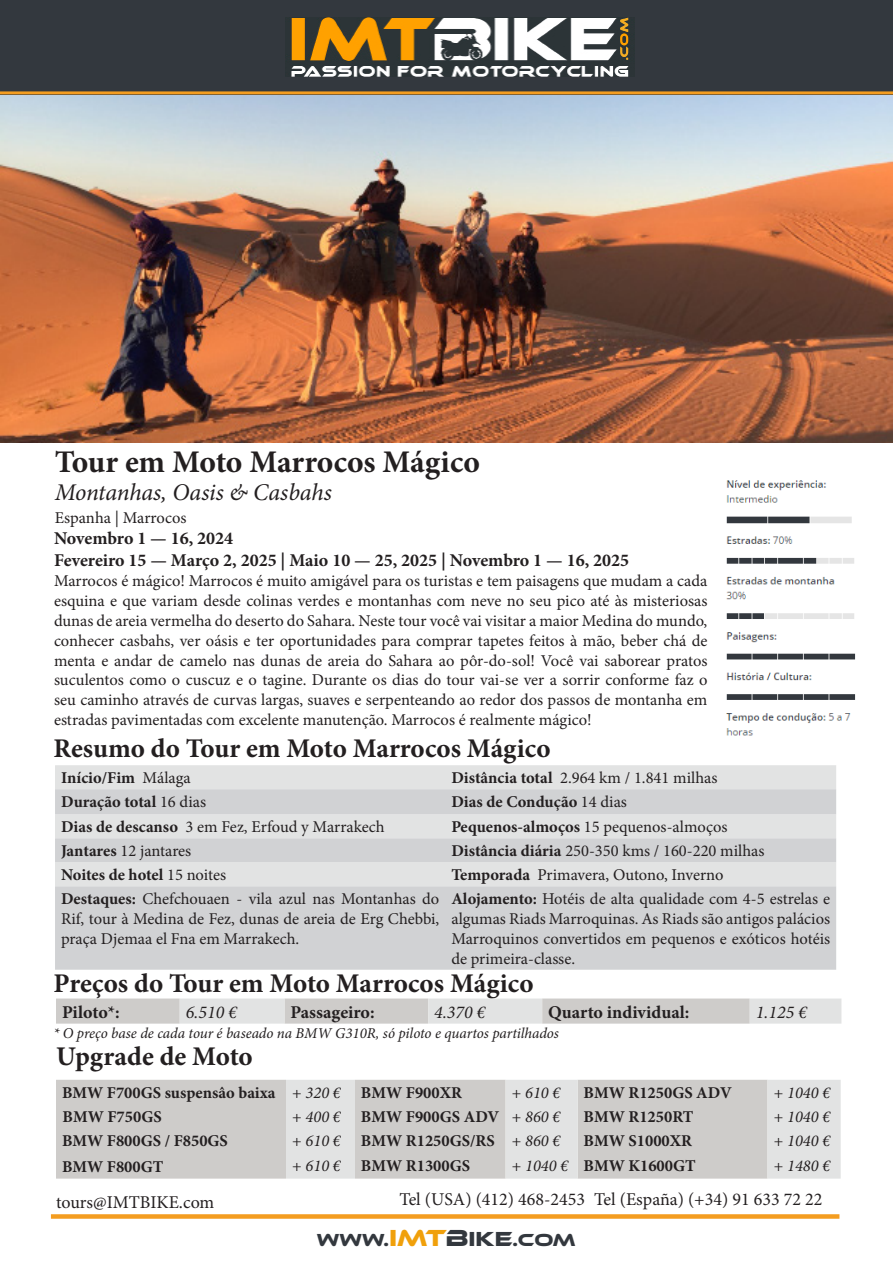
<style>
.page{position:relative;width:893px;height:1263px;background:#fff}
.page>*{position:absolute;margin:0;border:0;box-sizing:border-box;transform-origin:0 0}
.t1{font:700 31.5px "Minion Pro";letter-spacing:-.005em;color:#231f20}
.t2{font:700 27px "Minion Pro";color:#231f20}
.t3{font:italic 24px "Minion Pro";letter-spacing:-.005em;color:#231f20}
.t4{font:700 18px "Minion Pro";color:#231f20}
.t5{font:18px "Minion Pro";color:#231f20}
.t6{font:italic 18px "Minion Pro";color:#231f20}
.t7{font:18px "Ethnocentric Rg";color:#33383e}
.t8{font:16.5px/19.8px "Minion Pro";color:#231f20;text-align:justify}
.t9{font:700 16.5px "Minion Pro";color:#231f20}
.t10{font:italic 16.5px "Minion Pro";color:#231f20}
.t11{font:italic 15px "Minion Pro";letter-spacing:-.005em;color:#231f20}
.s1{font-weight:400}
.s2{font-weight:700}
.s3{font-size:24px;color:#f0a00b}
.s4{font-size:24px}
.s5{font-size:21px}
</style>
<div class="page">
<div style="left:55px;top:765px;width:781px;height:73px;background:#e2e3e3"></div>
<div style="left:55px;top:789px;width:781px;height:25px;background:#d1d2d4"></div>
<svg style="left:55px;top:838px;width:781px;height:132px;background:#d4d5d6"></svg>
<div style="left:0;top:0;width:893px;height:94px;background:#33383e"></div>
<hr style="left:0;top:91px;width:893px;height:3px;background:#f49d20">
<div style="left:51px;top:1214px;width:788px;height:5px;background:#f49d20"></div>
<svg style="left:56px;top:998px;width:785px;height:26px;background:#d7d6d5"></svg>
<img style="left:726px;top:480px;width:130px;height:256px">
<img style="left:286px;top:18px;width:348px;height:58px">
<img style="left:0;top:96px;width:893px;height:347px">
<div style="left:56px;top:1080px;width:230px;height:98px;background:#ceccca"></div>
<svg style="left:286px;top:1080px;width:555px;height:98px;background:#d5d4d3"></svg>
<p class="t1" style="left:55px;top:439px;width:427px">Tour em Moto Marrocos Mágico</p>
<p class="t3" style="left:55px;top:476px;width:279px">Montanhas, Oasis &amp; Casbahs</p>
<p class="t8" style="left:55px;top:508px;width:133px">Espanha | Marrocos</p>
<p class="t4" style="left:54px;top:526px;width:181px">Novembro 1 — 16, 2024</p>
<p class="t4" style="left:54px;top:547px;width:577px">Fevereiro 15 — Março 2, 2025 | Maio 10 — 25, 2025 | Novembro 1 — 16, 2025</p>
<p class="t8" style="left:54px;top:571px;width:655px">Marrocos é mágico! Marrocos é muito amigável para os turistas e tem paisagens que mudam a cada esquina e que variam desde colinas verdes e montanhas com neve no seu pico até às misteriosas dunas de areia vermelha do deserto do Sahara. Neste tour você vai visitar a maior Medina do mundo, conhecer casbahs, ver oásis e ter oportunidades para comprar tapetes feitos à mão, beber chá de menta e andar de camelo nas dunas de areia do Sahara ao pôr-do-sol! Você vai saborear pratos suculentos como o cuscuz e o tagine. Durante os dias do tour vai-se ver a sorrir conforme faz o seu caminho através de curvas largas, suaves e serpenteando ao redor dos passos de montanha em estradas pavimentadas com excelente manutenção. Marrocos é realmente mágico!</p>
<p class="t2" style="left:54px;top:729px;width:498px">Resumo do Tour em Moto Marrocos Mágico</p>
<p class="t9" style="left:61px;top:766px;width:131px">Início/Fim <span class="s1">Málaga</span></p>
<p class="t8" style="left:451px;top:768px;width:268px"><span class="s2">Distância total</span> 2.964 km / 1.841 milhas</p>
<p class="t9" style="left:61px;top:790px;width:147px">Duração total <span class="s1">16 dias</span></p>
<p class="t9" style="left:451px;top:790px;width:177px">Dias de Condução <span class="s1">14 dias</span></p>
<p class="t8" style="left:61px;top:817px;width:325px"><span class="s2">Dias de descanso</span> 3 em Fez, Erfoud y Marrakech</p>
<p class="t8" style="left:451px;top:817px;width:278px"><span class="s2">Pequenos-almoços</span> 15 pequenos-almoços</p>
<p class="t8" style="left:61px;top:841px;width:132px"><span class="s2">Jantares</span> 12 jantares</p>
<p class="t8" style="left:451px;top:841px;width:315px"><span class="s2">Distância diária</span> 250-350 kms / 160-220 milhas</p>
<p class="t9" style="left:61px;top:863px;width:167px">Noites de hotel <span class="s1">15 noites</span></p>
<p class="t8" style="left:451px;top:865px;width:274px"><span class="s2">Temporada</span> Primavera, Outono, Inverno</p>
<p class="t8" style="left:61px;top:889px;width:380px"><span class="s2">Destaques:</span> Chefchouaen - vila azul nas Montanhas do Rif, tour à Medina de Fez, dunas de areia de Erg Chebbi, praça Djemaa el Fna em Marrakech.</p>
<p class="t8" style="left:451px;top:889px;width:380px"><span class="s2">Alojamento:</span> Hotéis de alta qualidade com 4-5 estrelas e algumas Riads Marroquinas. As Riads são antigos palácios Marroquinos convertidos em pequenos e exóticos hotéis de primeira-classe.</p>
<p class="t2" style="left:54px;top:965px;width:482px">Preços do Tour em Moto Marrocos Mágico</p>
<p class="t4" style="left:62px;top:999px;width:59px">Piloto*:</p>
<p class="t6" style="left:186px;top:999px;width:53px">6.510 €</p>
<p class="t4" style="left:290px;top:999px;width:86px">Passageiro:</p>
<p class="t6" style="left:434px;top:999px;width:53px">4.370 €</p>
<p class="t4" style="left:548px;top:999px;width:143px">Quarto individual:</p>
<p class="t6" style="left:756px;top:999px;width:53px">1.125 €</p>
<p class="t2" style="left:56px;top:1037px;width:198px">Upgrade de Moto</p>
<p class="t11" style="left:54px;top:1022px;width:507px">* O preço base de cada tour é baseado na BMW G310R, só piloto e quartos partilhados</p>
<p class="t9" style="left:62px;top:1081px;width:215px">BMW F700GS suspensâo baixa</p>
<p class="t10" style="left:292px;top:1081px;width:50px">+ 320 €</p>
<p class="t9" style="left:361px;top:1081px;width:103px">BMW F900XR</p>
<p class="t10" style="left:512px;top:1081px;width:50px">+ 610 €</p>
<p class="t9" style="left:584px;top:1081px;width:150px">BMW R1250GS ADV</p>
<p class="t10" style="left:773px;top:1081px;width:58px">+ 1040 €</p>
<p class="t9" style="left:63px;top:1105px;width:101px">BMW F750GS</p>
<p class="t10" style="left:292px;top:1105px;width:50px">+ 400 €</p>
<p class="t9" style="left:361px;top:1105px;width:140px">BMW F900GS ADV</p>
<p class="t10" style="left:512px;top:1105px;width:50px">+ 860 €</p>
<p class="t9" style="left:584px;top:1105px;width:111px">BMW R1250RT</p>
<p class="t10" style="left:773px;top:1105px;width:58px">+ 1040 €</p>
<p class="t9" style="left:62px;top:1129px;width:167px">BMW F800GS / F850GS</p>
<p class="t10" style="left:292px;top:1129px;width:50px">+ 610 €</p>
<p class="t9" style="left:361px;top:1129px;width:135px">BMW R1250GS/RS</p>
<p class="t10" style="left:512px;top:1129px;width:50px">+ 860 €</p>
<p class="t9" style="left:584px;top:1129px;width:110px">BMW S1000XR</p>
<p class="t10" style="left:773px;top:1129px;width:58px">+ 1040 €</p>
<p class="t9" style="left:62px;top:1155px;width:103px">BMW F800GT</p>
<p class="t10" style="left:292px;top:1155px;width:50px">+ 610 €</p>
<p class="t9" style="left:361px;top:1154px;width:111px">BMW R1300GS</p>
<p class="t10" style="left:512px;top:1155px;width:58px">+ 1040 €</p>
<p class="t9" style="left:584px;top:1154px;width:114px">BMW K1600GT</p>
<p class="t10" style="left:773px;top:1155px;width:58px">+ 1480 €</p>
<p class="t5" style="left:56px;top:1190px;width:160px">tours@IMTBIKE.com</p>
<p class="t5" style="left:594px;top:1187px;width:230px">Tel (España) (+34) 91 633 72 22</p>
<p class="t7" style="left:317px;top:1229px;width:260px">WWW.<span class="s3">IMT</span><span class="s4">B</span><span class="s5">IKE</span>.COM</p>
<p class="t5" style="left:399px;top:1187px;width:187px">Tel (USA) (412) 468-2453</p>
</div>
